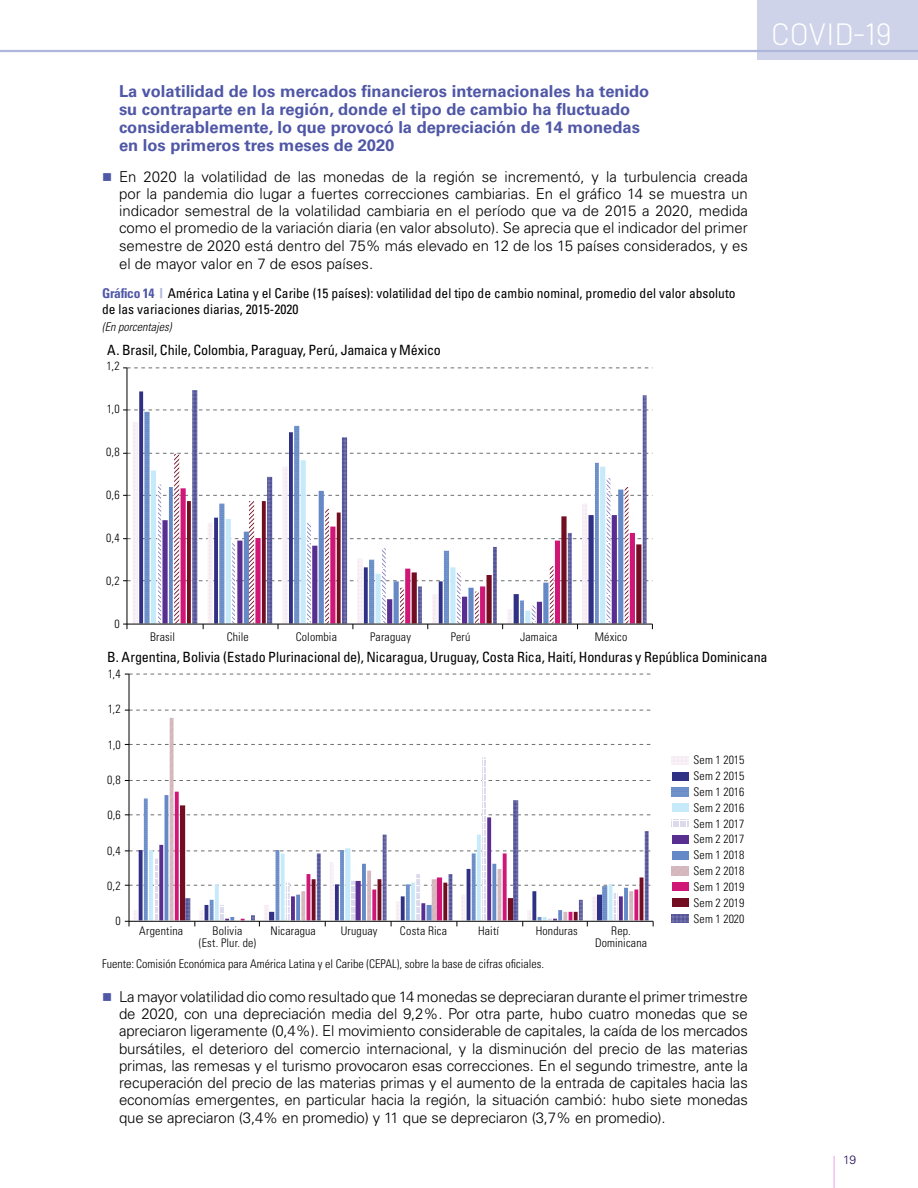
<style>
.page{position:relative;width:918px;height:1188px;background:#fff}
.page>*{position:absolute;margin:0;border:0;box-sizing:border-box;transform-origin:0 0}
.t1{font:300 30.6px "Barlow";color:#fff}
.t2{font:700 16.5px/18px "Univers LT Std";color:#4f57a6}
.t3{font:300 15px/17.4px "Univers LT Std";letter-spacing:-.01em;color:#000;text-align:justify}
.t4{font:condensed 14.1px "Univers LT Std";letter-spacing:-.01em;color:#000}
.t5{font:condensed 13.5px/16.2px "Univers LT Std";color:#000}
.t6{font:300 condensed 12px "Univers LT Std";color:#000}
.t7{font:italic 300 condensed 12px "Univers LT Std";color:#000}
.t8{font:300 12px "Univers LT Std";color:#250c59}
.t9{font:300 condensed 11.85px/15.9px "Univers LT Std";letter-spacing:.015em;color:#000;text-align:center}
.s1{font-weight:700;color:#4f57a6}
.s2{font-weight:900;font-stretch:expanded;color:#aeb6da}
</style>
<div class="page">
<hr style="left:0;top:0;width:1px;height:1188px;background:#e7e9f4">
<div style="left:757px;top:0;width:161px;height:60px;background:#cfd3e9"></div>
<hr style="left:0;top:50px;width:918px;height:2px;background:#aeb6da">
<hr style="left:833px;top:1156px;width:2px;height:32px;background:#f1c2f2">
<div style="left:672px;top:756px;width:17px;height:8px;background:#f7eef5"></div>
<div style="left:672px;top:772px;width:17px;height:8px;background:#303085"></div>
<div style="left:672px;top:788px;width:17px;height:8px;background:#6f91ca"></div>
<div style="left:672px;top:804px;width:17px;height:8px;background:#c7eafb"></div>
<svg style="left:673px;top:819px;width:16px;height:8px"></svg>
<div style="left:672px;top:835px;width:17px;height:9px;background:#582e91"></div>
<div style="left:672px;top:851px;width:17px;height:8px;background:#6489c6"></div>
<div style="left:672px;top:867px;width:17px;height:8px;background:#d6babf"></div>
<div style="left:672px;top:883px;width:17px;height:8px;background:#d01778"></div>
<div style="left:672px;top:899px;width:17px;height:8px;background:#730e22"></div>
<svg style="left:672px;top:914px;width:17px;height:9px"></svg>
<svg style="left:144px;top:412px;width:44px;height:211px"></svg>
<svg style="left:151px;top:460px;width:23px;height:163px"></svg>
<svg style="left:157px;top:485px;width:4px;height:138px"></svg>
<svg style="left:192px;top:390px;width:455px;height:233px"></svg>
<hr style="left:127px;top:368px;width:1px;height:256px;background:#000">
<svg style="left:123px;top:368px;width:526px;height:1px"></svg>
<svg style="left:123px;top:410px;width:526px;height:1px"></svg>
<svg style="left:123px;top:453px;width:526px;height:1px"></svg>
<svg style="left:123px;top:495px;width:526px;height:1px"></svg>
<svg style="left:123px;top:538px;width:526px;height:1px"></svg>
<svg style="left:123px;top:580px;width:526px;height:1px"></svg>
<hr style="left:127px;top:624px;width:525px;height:1px;background:#000">
<svg style="left:123px;top:624px;width:5px;height:5px"></svg>
<svg style="left:170px;top:718px;width:316px;height:117px"></svg>
<svg style="left:175px;top:792px;width:311px;height:43px"></svg>
<svg style="left:185px;top:800px;width:464px;height:35px"></svg>
<hr style="left:129px;top:674px;width:1px;height:247px;background:#000">
<svg style="left:125px;top:674px;width:526px;height:1px"></svg>
<svg style="left:125px;top:710px;width:526px;height:1px"></svg>
<svg style="left:125px;top:744px;width:526px;height:1px"></svg>
<svg style="left:125px;top:780px;width:526px;height:1px"></svg>
<svg style="left:125px;top:814px;width:526px;height:2px"></svg>
<svg style="left:125px;top:835px;width:529px;height:91px"></svg>
<p class="t2" style="left:119px;top:82px;width:532px">La volatilidad de los mercados financieros internacionales ha tenido su contraparte en la región, donde el tipo de cambio ha fluctuado considerablemente, lo que provocó la depreciación de 14 monedas en los primeros tres meses de 2020</p>
<p class="t3" style="left:119px;top:168px;width:630px">En 2020 la volatilidad de las monedas de la región se incrementó, y la turbulencia creada por la pandemia dio lugar a fuertes correcciones cambiarias. En el gráfico 14 se muestra un indicador semestral de la volatilidad cambiaria en el período que va de 2015 a 2020, medida como el promedio de la variación diaria (en valor absoluto). Se aprecia que el indicador del primer semestre de 2020 está dentro del 75% más elevado en 12 de los 15 países considerados, y es el de mayor valor en 7 de esos países.</p>
<p class="t5" style="left:102px;top:285px;width:635px"><span class="s1">Gráfico 14</span> <span class="s2">|</span> América Latina y el Caribe (15 países): volatilidad del tipo de cambio nominal, promedio del valor absoluto de las variaciones diarias, 2015-2020</p>
<p class="t7" style="left:102px;top:319px;width:71px">(En porcentajes)</p>
<p class="t4" style="left:107px;top:341px;width:335px">A. Brasil, Chile, Colombia, Paraguay, Perú, Jamaica y México</p>
<p class="t9" style="left:107px;top:358px;width:15px">1,2</p>
<p class="t9" style="left:107px;top:401px;width:14px">1,0</p>
<p class="t9" style="left:106px;top:444px;width:15px">0,8</p>
<p class="t9" style="left:106px;top:487px;width:15px">0,6</p>
<p class="t9" style="left:106px;top:530px;width:15px">0,4</p>
<p class="t9" style="left:106px;top:573px;width:15px">0,2</p>
<p class="t9" style="left:114px;top:616px;width:7px">0</p>
<p class="t9" style="left:150px;top:629px;width:27px">Brasil</p>
<p class="t9" style="left:227px;top:629px;width:24px">Chile</p>
<p class="t9" style="left:296px;top:629px;width:43px">Colombia</p>
<p class="t9" style="left:370px;top:629px;width:42px">Paraguay</p>
<p class="t9" style="left:451px;top:629px;width:21px">Perú</p>
<p class="t9" style="left:520px;top:629px;width:39px">Jamaica</p>
<p class="t9" style="left:595px;top:629px;width:34px">México</p>
<h1 class="t1" style="left:771px;top:15px;width:122px">COVID-19</h1>
<p class="t4" style="left:107px;top:648px;width:662px">B. Argentina, Bolivia (Estado Plurinacional de), Nicaragua, Uruguay, Costa Rica, Haití, Honduras y República Dominicana</p>
<p class="t9" style="left:108px;top:666px;width:15px">1,4</p>
<p class="t9" style="left:108px;top:701px;width:15px">1,2</p>
<p class="t9" style="left:108px;top:736px;width:14px">1,0</p>
<p class="t9" style="left:693px;top:752px;width:53px;text-align:justify">Sem 1 2015<br>Sem 2 2015<br>Sem 1 2016<br>Sem 2 2016<br>Sem 1 2017<br>Sem 2 2017<br>Sem 1 2018<br>Sem 2 2018<br>Sem 1 2019<br>Sem 2 2019<br>Sem 1 2020</p>
<p class="t9" style="left:107px;top:772px;width:15px">0,8</p>
<p class="t9" style="left:107px;top:807px;width:15px">0,6</p>
<p class="t9" style="left:107px;top:842px;width:15px">0,4</p>
<p class="t9" style="left:107px;top:878px;width:15px">0,2</p>
<p class="t9" style="left:116px;top:913px;width:7px">0</p>
<p class="t9" style="left:139px;top:923px;width:45px">Argentina</p>
<p class="t9" style="left:199px;top:925px;width:59px;line-height:11.9px">Bolivia<br>(Est. Plur. de)</p>
<p class="t9" style="left:270px;top:923px;width:47px">Nicaragua</p>
<p class="t9" style="left:341px;top:923px;width:38px">Uruguay</p>
<p class="t9" style="left:400px;top:923px;width:49px">Costa Rica</p>
<p class="t9" style="left:478px;top:923px;width:23px">Haití</p>
<p class="t9" style="left:536px;top:923px;width:44px">Honduras</p>
<p class="t9" style="left:595px;top:925px;width:54px;line-height:11.9px">Rep.<br>Dominicana</p>
<p class="t6" style="left:102px;top:956px;width:443px">Fuente: Comisión Económica para América Latina y el Caribe (CEPAL), sobre la base de cifras oficiales.</p>
<p class="t3" style="left:119px;top:988px;width:630px">La mayor volatilidad dio como resultado que 14 monedas se depreciaran durante el primer trimestre de 2020, con una depreciación media del 9,2%. Por otra parte, hubo cuatro monedas que se apreciaron ligeramente (0,4%). El movimiento considerable de capitales, la caída de los mercados bursátiles, el deterioro del comercio internacional, y la disminución del precio de las materias primas, las remesas y el turismo provocaron esas correcciones. En el segundo trimestre, ante la recuperación del precio de las materias primas y el aumento de la entrada de capitales hacia las economías emergentes, en particular hacia la región, la situación cambió: hubo siete monedas que se apreciaron (3,4% en promedio) y 11 que se depreciaron (3,7% en promedio).</p>
<p class="t8" style="left:843px;top:1153px;width:14px">19</p>
</div>
